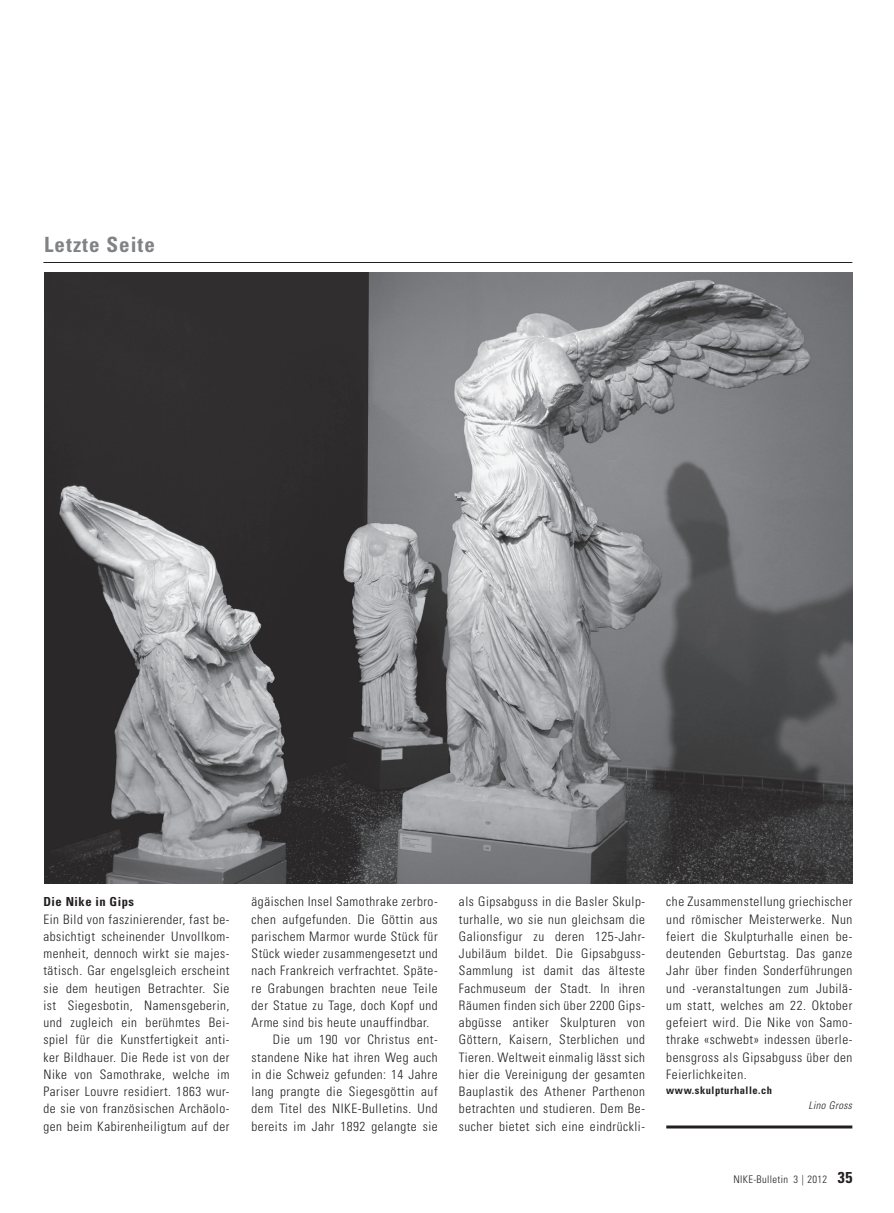
<style>
.page{position:relative;width:894px;height:1213px;background:#fff}
.page>*{position:absolute;margin:0;border:0;box-sizing:border-box;transform-origin:0 0}
.t1{font:700 condensed 21px "Univers";letter-spacing:.05em;color:#808285}
.t2{font:300 condensed 13.05px/17.2px "Univers";letter-spacing:.04em;color:#231f20;text-align:justify}
.t3{font:700 condensed 12.45px "Univers";letter-spacing:.04em;color:#231f20}
.t4{font:300 condensed 10.5px "Univers";letter-spacing:.03em;color:#231f20}
.t5{font:700 condensed 10.5px "Univers";letter-spacing:.05em;color:#231f20}
.t6{font:italic 300 condensed 10.5px "Univers";letter-spacing:.04em;color:#231f20}
.s1{font-family:"Zurich BT"}
.s2{font-weight:700;font-size:15.75px}
</style>
<div class="page">
<hr style="left:43px;top:262px;width:809px;height:1px;background:#231f20">
<img style="left:44px;top:273px;width:808px;height:610px">
<hr style="left:666px;top:1125px;width:186px;height:3px;background:#231f20">
<h1 class="t1" style="left:44px;top:232px;width:112px">Letzte Seite</h1>
<p class="t3" style="left:43px;top:894px;width:92px">Die Nike in Gips</p>
<p class="t2" style="left:43px;top:910px;width:188px">Ein Bild von faszinierender, fast be&shy;absichtigt scheinender Unvollkom&shy;menheit, dennoch wirkt sie majes&shy;tätisch. Gar engelsgleich erscheint sie dem heutigen Betrachter. Sie ist Siegesbotin, Namensgeberin, und zugleich ein berühmtes Bei&shy;spiel für die Kunstfertigkeit anti&shy;ker Bildhauer. Die Rede ist von der Nike von Samothrake, welche im Pariser Louvre residiert. 1863 wur&shy;de sie von französischen Archäolo&shy;gen beim Kabirenheiligtum auf der</p>
<p class="t2" style="left:252px;top:892px;width:188px">ägäischen Insel Samothrake zerbro-</p>
<p class="t2" style="left:252px;top:910px;width:188px">chen aufgefunden. Die Göttin aus</p>
<p class="t2" style="left:252px;top:927px;width:188px">parischem Marmor wurde Stück für</p>
<p class="t2" style="left:252px;top:944px;width:188px">Stück wieder zusammengesetzt und</p>
<p class="t2" style="left:252px;top:961px;width:188px">nach Frankreich verfrachtet. Späte-</p>
<p class="t2" style="left:252px;top:979px;width:188px">re Grabungen brachten neue Teile</p>
<p class="t2" style="left:252px;top:996px;width:188px">der Statue zu Tage, doch Kopf und</p>
<p class="t2" style="left:252px;top:1013px;width:179px">Arme sind bis heute unauffindbar.</p>
<p class="t2" style="left:273px;top:1030px;width:166px">Die um 190 vor Christus ent-</p>
<p class="t2" style="left:252px;top:1048px;width:188px">standene Nike hat ihren Weg auch</p>
<p class="t2" style="left:252px;top:1065px;width:188px">in die Schweiz gefunden: 14 Jahre</p>
<p class="t2" style="left:252px;top:1082px;width:188px">lang prangte die Siegesgöttin auf</p>
<p class="t2" style="left:252px;top:1099px;width:188px">dem Titel des NIKE-Bulletins. Und</p>
<p class="t2" style="left:252px;top:1117px;width:188px">bereits im Jahr 1892 gelangte sie</p>
<p class="t2" style="left:459px;top:892px;width:188px">als Gipsabguss in die Basler Skulp&shy;turhalle, wo sie nun gleichsam die Galionsfigur zu deren 125-Jahr-Jubiläum bildet. Die Gipsabguss-Sammlung ist damit das älteste Fachmuseum der Stadt. In ihren Räumen finden sich über 2200 Gips&shy;abgüsse antiker Skulpturen von Göttern, Kaisern, Sterblichen und Tieren. Weltweit einmalig lässt sich hier die Vereinigung der gesamten Bauplastik des Athener Parthenon betrachten und studieren. Dem Be&shy;sucher bietet sich eine eindrückli-</p>
<p class="t2" style="left:666px;top:892px;width:188px">che Zusammenstellung griechischer und römischer Meisterwerke. Nun feiert die Skulpturhalle einen be&shy;deutenden Geburtstag. Das ganze Jahr über finden Sonderführungen und -veranstaltungen zum Jubilä&shy;um statt, welches am 22. Oktober gefeiert wird. Die Nike von Samo&shy;thrake «schwebt» indessen überle&shy;bensgross als Gipsabguss über den Feierlichkeiten.</p>
<p class="t5" style="left:666px;top:1083px;width:107px">www.skulpturhalle.ch</p>
<p class="t6" style="left:808px;top:1098px;width:45px">Lino Gross</p>
<p class="t4" style="left:733px;top:1172px;width:120px">NIKE-Bulletin 3 <span class="s1">|</span> 2012 <span class="s2">35</span></p>
</div>
